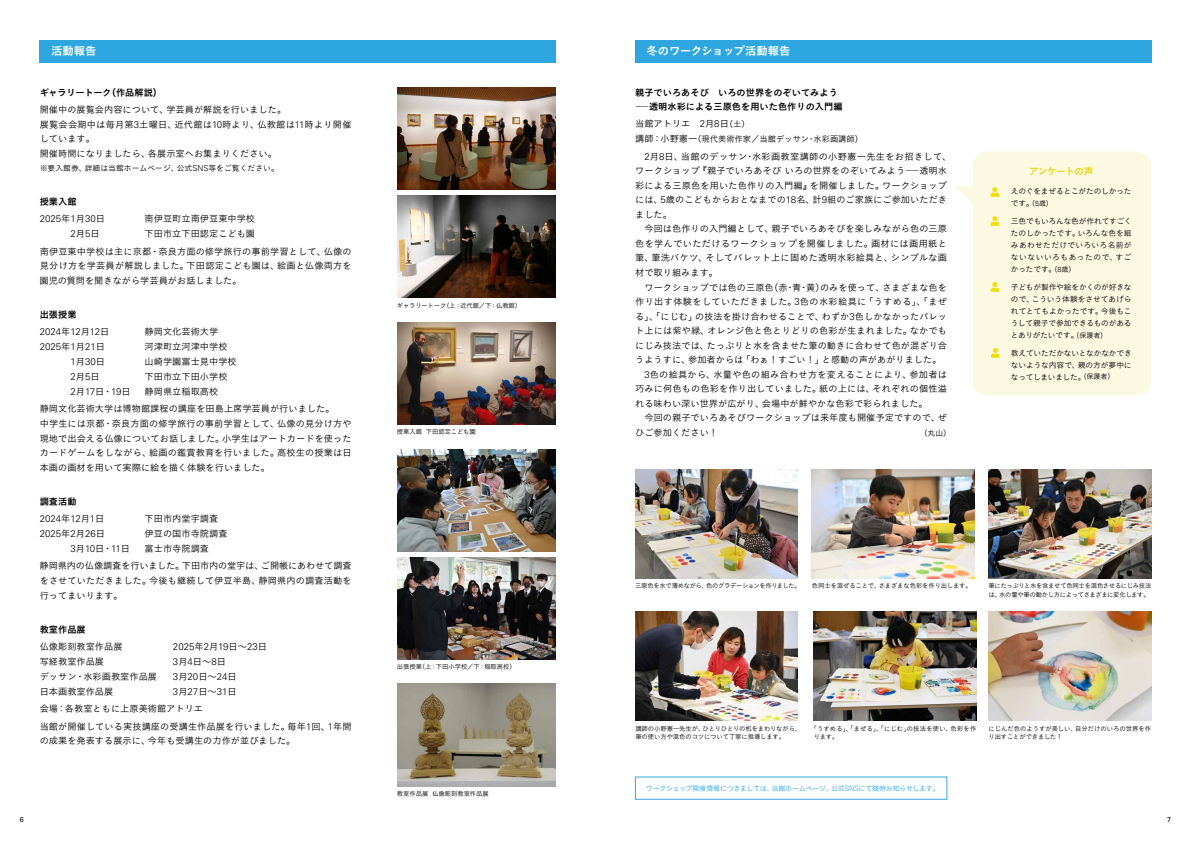
<style>
.page{position:relative;width:1191px;height:842px;background:#fff}
.page>*{position:absolute;margin:0;border:0;box-sizing:border-box;transform-origin:0 0}
.t1{font:11.3px "Koburina Go Std N W6";letter-spacing:-.025em;color:#fff}
.t2{font:11.3px "Koburina Go Std N W6";color:#fff}
.t3{font:9.9px "Koburina Go Std W6";letter-spacing:-.085em;color:#e7d713}
.t4{font:300 9.7px "Univers LT Pro 45";color:#000}
.t5{font:9.2px/14.5px "Koburina Go Std W3";letter-spacing:.005em;color:#000}
.t6{font:9.2px/14.2px "Koburina Go Std W6";color:#000}
.t7{font:9.2px/17.7px "Koburina Go Std W3";letter-spacing:-.015em;color:#000}
.t8{font:9.2px "Koburina Go Std W6";letter-spacing:-.03em;color:#000}
.t9{font:9.2px "Koburina Go Std N W6";color:#000}
.t10{font:8.3px "Koburina Go Std W3";color:#000}
.t11{font:7.8px/12px "Koburina Go Std N W3";letter-spacing:-.025em;color:#000;text-align:justify}
.t12{font:7.8px "Koburina Go Std W3";color:#000}
.t13{font:7.1px "Koburina Go Std W3";letter-spacing:-.045em;color:#2ea7e0}
.t14{font:7.1px "Univers LT Pro 55 Roman";color:#000}
.t15{font:6.4px/8.5px "Koburina Go Std N W3";letter-spacing:-.025em;color:#000}
.t16{font:6.4px/8.5px "Koburina Go Std N W3";letter-spacing:-.055em;color:#000}
.t17{font:6.4px/8.5px "Koburina Go Std N W3";letter-spacing:.02em;color:#000}
.t18{font:6.4px "Koburina Go Std N W3";letter-spacing:-.06em;color:#000}
.s1{font-family:"Univers LT Pro 45";font-weight:300;font-size:9.7px}
.s2{font-family:"Univers LT Pro 45";font-weight:300;font-size:8.2px}
.s3{font-family:"Koburina Go Std W3";font-weight:400;font-size:9.2px}
.s4{font-size:8.3px}
.s5{font-size:9.2px}
.s6{font-size:7px}
.s7{font-family:"Univers LT Pro 45";font-weight:300;font-size:7.4px}
</style>
<div class="page">
<div style="left:40px;top:40px;width:516px;height:22px;background:#2ea7e0"></div>
<div style="left:635px;top:40px;width:516px;height:22px;background:#2ea7e0"></div>
<div style="left:972px;top:152px;width:179px;height:243px;background:#fcf9e3;border-radius:14px"></div>
<svg style="left:954px;top:186px;width:19px;height:20px"></svg>
<svg style="left:990px;top:282px;width:9px;height:10px"></svg>
<svg style="left:991px;top:348px;width:8px;height:10px"></svg>
<svg style="left:990px;top:216px;width:9px;height:10px"></svg>
<svg style="left:990px;top:187px;width:9px;height:10px"></svg>
<img style="left:397px;top:557px;width:159px;height:102px">
<img style="left:397px;top:322px;width:159px;height:102px">
<img style="left:397px;top:449px;width:159px;height:102px">
<img style="left:397px;top:684px;width:159px;height:102px">
<img style="left:397px;top:88px;width:159px;height:102px">
<img style="left:397px;top:196px;width:159px;height:102px">
<img style="left:988px;top:469px;width:163px;height:109px">
<img style="left:635px;top:469px;width:162px;height:109px">
<img style="left:812px;top:469px;width:162px;height:109px">
<img style="left:988px;top:612px;width:163px;height:109px">
<img style="left:635px;top:612px;width:163px;height:109px">
<img style="left:813px;top:612px;width:163px;height:109px">
<p class="t2" style="left:51px;top:42px;width:47px">活動報告</p>
<p class="t8" style="left:40px;top:85px;width:124px">ギャラリートーク（作品解説）</p>
<p class="t5" style="left:40px;top:102px;width:313px">開催中の展覧会内容について、学芸員が解説を行いました。<br>展覧会会期中は毎月第<span class="s1">3</span>土曜日、近代館は<span class="s1">10</span>時より、仏教館は<span class="s1">11</span>時より開催しています。<br>開催時間になりましたら、各展示室へお集まりください。</p>
<p class="t12" style="left:40px;top:162px;width:241px">※要入館券、詳細は当館ホームページ、公式<span class="s2">SNS</span>等をご覧ください。</p>
<p class="t6" style="left:40px;top:195px;width:38px">授業入館</p>
<p class="t4" style="left:40px;top:213px;width:67px">2025<span class="s3">年</span>1<span class="s3">月</span>30<span class="s3">日</span></p>
<p class="t5" style="left:145px;top:211px;width:112px">南伊豆町立南伊豆東中学校</p>
<p class="t4" style="left:70px;top:228px;width:31px">2<span class="s3">月</span>5<span class="s3">日</span></p>
<p class="t5" style="left:40px;top:225px;width:313px;line-height:17.7px;text-indent:105px">下田市立下田認定こども園<br>南伊豆東中学校は主に京都・奈良方面の修学旅行の事前学習として、仏像の</p>
<p class="t5" style="left:40px;top:258px;width:314px">見分け方を学芸員が解説しました。下田認定こども園は、絵画と仏像両方を園児の質問を聞きながら学芸員がお話しました。</p>
<p class="t9" style="left:40px;top:308px;width:38px">出張授業</p>
<p class="t4" style="left:40px;top:326px;width:71px">2024<span class="s3">年</span>12<span class="s3">月</span>12<span class="s3">日</span></p>
<p class="t5" style="left:145px;top:324px;width:75px">静岡文化芸術大学</p>
<p class="t4" style="left:40px;top:341px;width:67px">2025<span class="s3">年</span>1<span class="s3">月</span>21<span class="s3">日</span></p>
<p class="t5" style="left:145px;top:339px;width:84px">河津町立河津中学校</p>
<p class="t4" style="left:70px;top:356px;width:36px">1<span class="s3">月</span>30<span class="s3">日</span></p>
<p class="t5" style="left:145px;top:354px;width:94px">山崎学園富士見中学校</p>
<p class="t4" style="left:70px;top:370px;width:31px">2<span class="s3">月</span>5<span class="s3">日</span></p>
<p class="t5" style="left:145px;top:369px;width:84px">下田市立下田小学校</p>
<p class="t4" style="left:70px;top:385px;width:62px">2<span class="s3">月</span>17<span class="s3">日・</span>19<span class="s3">日</span></p>
<p class="t5" style="left:40px;top:382px;width:296px;line-height:17.7px;text-indent:105px">静岡県立稲取高校<br>静岡文化芸術大学は博物館課程の講座を田島上席学芸員が行いました。</p>
<p class="t5" style="left:40px;top:416px;width:313px;text-align:justify">中学生には京都・奈良方面の修学旅行の事前学習として、仏像の見分け方や現地で出会える仏像についてお話しました。小学生はアートカードを使ったカードゲームをしながら、絵画の鑑賞教育を行いました。高校生の授業は日本画の画材を用いて実際に絵を描く体験を行いました。</p>
<p class="t6" style="left:40px;top:495px;width:38px">調査活動</p>
<p class="t4" style="left:40px;top:513px;width:66px">2024<span class="s3">年</span>12<span class="s3">月</span>1<span class="s3">日</span></p>
<p class="t5" style="left:145px;top:511px;width:75px">下田市内堂宇調査</p>
<p class="t4" style="left:40px;top:527px;width:67px">2025<span class="s3">年</span>2<span class="s3">月</span>26<span class="s3">日</span></p>
<p class="t5" style="left:145px;top:526px;width:84px">伊豆の国市寺院調査</p>
<p class="t4" style="left:70px;top:542px;width:61px">3<span class="s3">月</span>10<span class="s3">日・</span>11<span class="s3">日</span></p>
<p class="t7" style="left:40px;top:539px;width:313px;text-indent:105px">富士市寺院調査<br>静岡県内の仏像調査を行いました。下田市内の堂宇は、ご開帳にあわせて調査</p>
<p class="t5" style="left:40px;top:573px;width:313px">をさせていただきました。今後も継続して伊豆半島、静岡県内の調査活動を行ってまいります。</p>
<p class="t6" style="left:40px;top:622px;width:48px">教室作品展</p>
<p class="t5" style="left:40px;top:639px;width:84px">仏像彫刻教室作品展</p>
<p class="t4" style="left:173px;top:640px;width:95px">2025<span class="s3">年</span>2<span class="s3">月</span>19<span class="s3">日～</span>23<span class="s3">日</span></p>
<p class="t5" style="left:40px;top:654px;width:66px">写経教室作品展</p>
<p class="t5" style="left:173px;top:654px;width:54px"><span class="s1">3</span>月<span class="s1">4</span>日～<span class="s1">8</span>日</p>
<p class="t5" style="left:40px;top:669px;width:119px">デッサン・水彩画教室作品展</p>
<p class="t4" style="left:173px;top:670px;width:65px">3<span class="s3">月</span>20<span class="s3">日～</span>24<span class="s3">日</span></p>
<p class="t5" style="left:40px;top:684px;width:75px">日本画教室作品展</p>
<p class="t4" style="left:173px;top:685px;width:65px">3<span class="s3">月</span>27<span class="s3">日～</span>31<span class="s3">日</span></p>
<p class="t5" style="left:40px;top:700px;width:313px;line-height:17.4px">会場：各教室ともに上原美術館アトリエ<br>当館が開催している実技講座の受講生作品展を行いました。毎年<span class="s1">1</span>回、<span class="s1">1</span>年間</p>
<p class="t5" style="left:40px;top:733px;width:257px">の成果を発表する展示に、今年も受講生の力作が並びました。</p>
<p class="t15" style="left:397px;top:301px;width:126px">ギャラリートーク（上：近代館／下：仏教館）</p>
<p class="t15" style="left:397px;top:428px;width:80px">授業入館 下田認定こども園</p>
<p class="t15" style="left:397px;top:662px;width:120px">出張授業（上：下田小学校／下：稲取高校）</p>
<p class="t15" style="left:397px;top:789px;width:93px">教室作品展 仏像彫刻教室作品展</p>
<p class="t1" style="left:646px;top:42px;width:146px">冬のワークショップ活動報告</p>
<p class="t6" style="left:635px;top:86px;width:209px">親子でいろあそび　いろの世界をのぞいてみよう―透明水彩による三原色を用いた色作りの入門編</p>
<p class="t5" style="left:635px;top:116px;width:116px">当館アトリエ　<span class="s1">2</span>月<span class="s1">8</span>日<span class="s4">（土）</span></p>
<p class="t10" style="left:635px;top:132px;width:229px"><span class="s5">講師：小野憲一</span>（現代美術作家／当館デッサン･水彩画講師）</p>
<p class="t5" style="left:635px;top:149px;width:318px;text-indent:9px"><span class="s1">2</span>月<span class="s1">8</span>日、当館のデッサン･水彩画教室講師の小野憲一先生をお招きして、ワークショップ『親子でいろあそびいろの世界をのぞいてみよう―透明水彩による三原色を用いた色作りの入門編』を開催しました。ワークショップには、<span class="s1">5</span>歳のこどもからおとなまでの<span class="s1">18</span>名、計<span class="s1">9</span>組のご家族にご参加いただきました。<br>　今回は色作りの入門編として、親子でいろあそびを楽しみながら色の三原色を学んでいただけるワークショップを開催しました。画材には画用紙と筆、筆洗バケツ、そしてパレット上に固めた透明水彩絵具と、シンプルな画材で取り組みます。<br>　ワークショップでは色の三原色（赤･青･黄）のみを使って、さまざまな色を作り出す体験をしていただきました。<span class="s1">3</span>色の水彩絵具に「うすめる」、「まぜる」、「にじむ」の技法を掛け合わせることで、わずか<span class="s1">3</span>色しかなかったパレット上には紫や緑、オレンジ色と色とりどりの色彩が生まれました。なかでもにじみ技法では、たっぷりと水を含ませた筆の動きに合わせて色が混ざり合うようすに、参加者からは「わぁ！すごい！」と感動の声があがりました。</p>
<p class="t5" style="left:635px;top:367px;width:313px;text-indent:9px"><span class="s1">3</span>色の絵具から、水量や色の組み合わせ方を変えることにより、参加者は巧みに何色もの色彩を作り出していました。紙の上には、それぞれの個性溢れる味わい深い世界が広がり、会場中が鮮やかな色彩で彩られました。<br>　今回の親子でいろあそびワークショップは来年度も開催予定ですので、ぜひご参加ください！</p>
<p class="t12" style="left:919px;top:427px;width:33px">（丸山）</p>
<p class="t3" style="left:1029px;top:163px;width:66px">アンケートの声</p>
<p class="t11" style="left:1011px;top:185px;width:122px">えのぐをまぜるとこがたのしかったです。<span class="s6">（</span><span class="s7">5</span><span class="s6">歳）</span></p>
<p class="t11" style="left:1011px;top:215px;width:122px">三色でもいろんな色が作れてすごくたのしかったです。いろんな色を組みあわせただけでいろいろ名前がないないいろもあったので、すごかったです。<span class="s6">（</span><span class="s7">8</span><span class="s6">歳）</span></p>
<p class="t11" style="left:1010px;top:281px;width:122px">子どもが製作や絵をかくのが好きなので、こういう体験をさせてあげられてとてもよかったです。今後もこうして親子で参加できるものがあるとありがたいです。<span class="s6">（保護者）</span></p>
<p class="t11" style="left:1011px;top:346px;width:122px">教えていただかないとなかなかできないような内容で、親の方が夢中になってしまいました。<span class="s6">（保護者）</span></p>
<p class="t18" style="left:635px;top:581px;width:167px">三原色を水で薄めながら、色のグラデーションを作りました。</p>
<p class="t15" style="left:812px;top:581px;width:161px">色同士を混ぜることで、さまざまな色彩を作り出します。</p>
<p class="t16" style="left:988px;top:581px;width:164px">筆にたっぷりと水を含ませて色同士を混色させるにじみ技法は、水の量や筆の動かし方によってさまざまに変化します。</p>
<p class="t15" style="left:635px;top:724px;width:167px">講師の小野憲一先生が、ひとりひとりの机をまわりながら、筆の使い方や混色のコツについて丁寧に指導します。</p>
<p class="t17" style="left:813px;top:724px;width:164px;text-indent:-3px">「うすめる」、「まぜる」、「にじむ」の技法を使い、色彩を作ります。</p>
<p class="t15" style="left:988px;top:724px;width:164px">にじんだ色のようすが美しい、自分だけのいろの世界を作り出すことができました！</p>
<p class="t13" style="left:646px;top:783px;width:295px">ワークショップ開催情報につきましては、当館ホームページ、公式<span class="s7">SNS</span>にて随時お知らせします。</p>
<p class="t14" style="left:20px;top:815px;width:5px">6</p>
<p class="t14" style="left:1167px;top:815px;width:5px">7</p>
</div>
